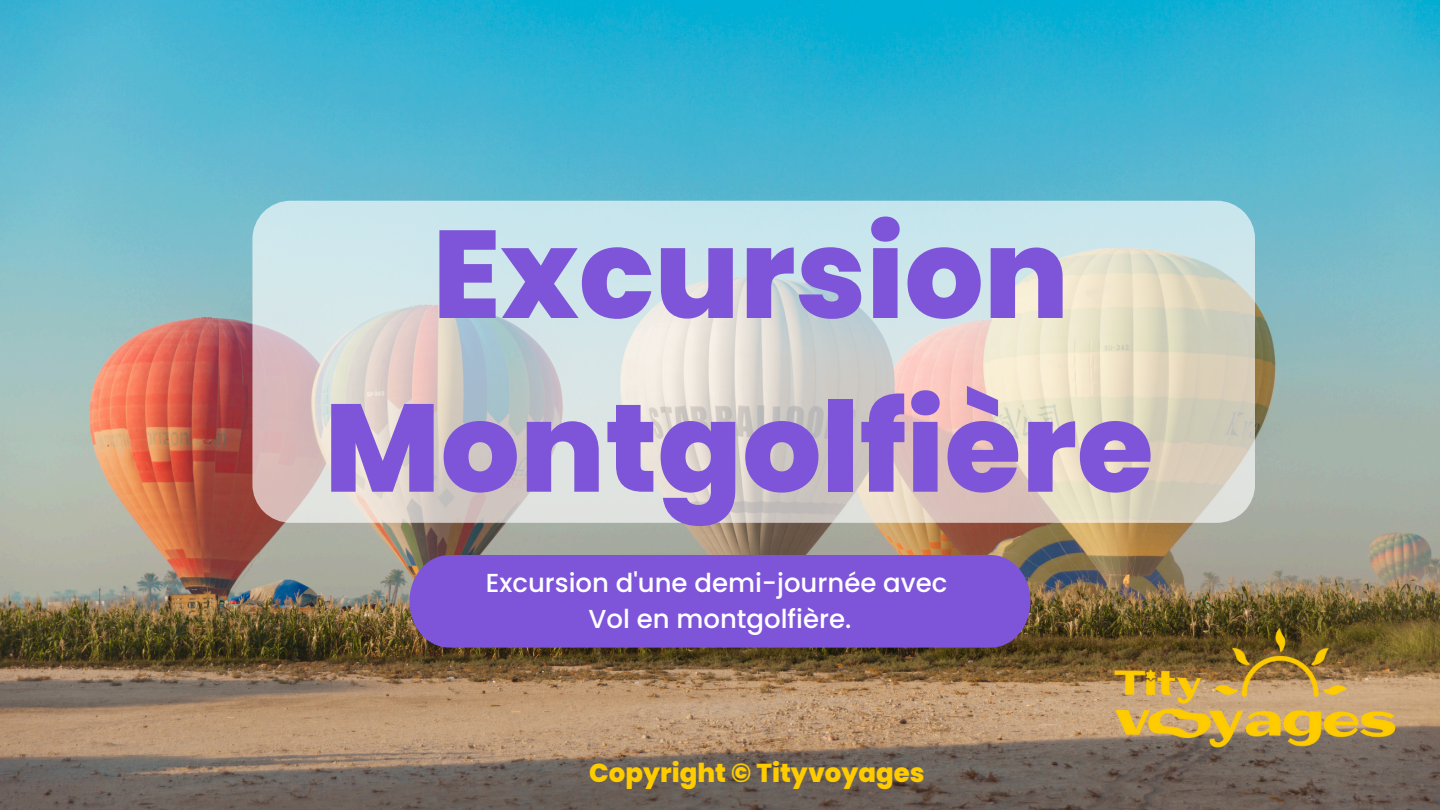
<style>
.page{position:relative;width:1440px;height:810px;background:#fff}
.page>*{position:absolute;margin:0;border:0;box-sizing:border-box;transform-origin:0 0}
.t1{font:800 124.5px/173.7px "Poppins";color:#7e55d9;text-align:center}
.t2{font:500 26px "Poppins";color:#fff}
.t3{font:800 26px "Poppins";color:#fc0}
</style>
<div class="page">
<img style="left:0;top:0;width:1440px;height:810px">
<div style="left:410px;top:555px;width:620px;height:93px;background:#7e55d9"></div>
<img style="left:1110px;top:614px;width:291px;height:149px">
<svg style="left:252px;top:201px;width:1003px;height:322px;background:#d7d9d4"></svg>
<p class="t1" style="left:324px;top:188px;width:831px">Excursion<br>Montgolfière</p>
<h1 class="t2" style="left:486px;top:564px;width:463px">Excursion d'une demi-journée avec</h1>
<p class="t2" style="left:589px;top:600px;width:264px">Vol en montgolfière.</p>
<p class="t3" style="left:589px;top:754px;width:337px">Copyright © Tityvoyages</p>
</div>
